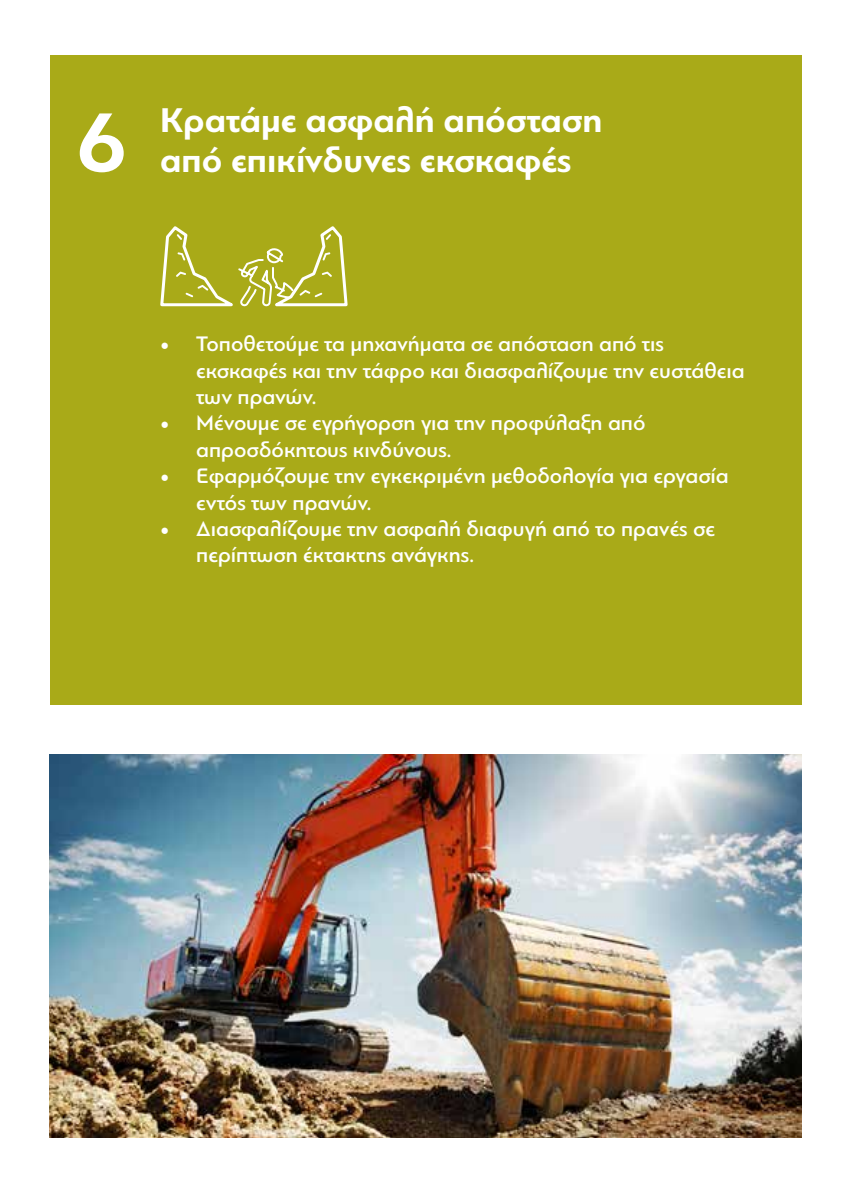
<style>
.page{position:relative;width:851px;height:1191px;background:#fff}
.page>*{position:absolute;margin:0;border:0;box-sizing:border-box;transform-origin:0 0}
.t1{font:700 88px "PF Bague Uni Pro";color:#fff}
.t2{font:700 36px "PF Bague Uni Pro";color:#fff}
.t3{font:500 22px/26.4px "PF Bague Uni Pro";color:#fff}
.s1{font-family:"Minion Pro";font-weight:400;font-size:24px}
</style>
<div class="page">
<div style="left:50px;top:55px;width:751px;height:649px;background:#a9aa18"></div>
<img style="left:50px;top:754px;width:751px;height:383px">
<svg style="left:160px;top:226px;width:188px;height:81px"></svg>
<h1 class="t1" style="left:77px;top:89px;width:52px">6</h1>
<h2 class="t2" style="left:160px;top:99px;width:444px">Κρατάμε ασφαλή απόσταση</h2>
<h2 class="t2" style="left:160px;top:139px;width:413px">από επικίνδυνες εκσκαφές</h2>
<p class="t3" style="left:196px;top:331px;width:550px;text-indent:-36px"><span class="s1">•</span> Τοποθετούμε τα μηχανήματα σε απόσταση από τις εκσκαφές και την τάφρο και διασφαλίζουμε την ευστάθεια των πρανών.</p>
<p class="t3" style="left:196px;top:410px;width:450px;text-indent:-36px"><span class="s1">•</span> Μένουμε σε εγρήγορση για την προφύλαξη από απροσδόκητους κινδύνους.</p>
<p class="t3" style="left:196px;top:463px;width:534px;text-indent:-36px"><span class="s1">•</span> Εφαρμόζουμε την εγκεκριμένη μεθοδολογία για εργασία εντός των πρανών.</p>
<p class="t3" style="left:196px;top:516px;width:520px;text-indent:-36px"><span class="s1">•</span> Διασφαλίζουμε την ασφαλή διαφυγή από το πρανές σε περίπτωση έκτακτης ανάγκης.</p>
</div>
